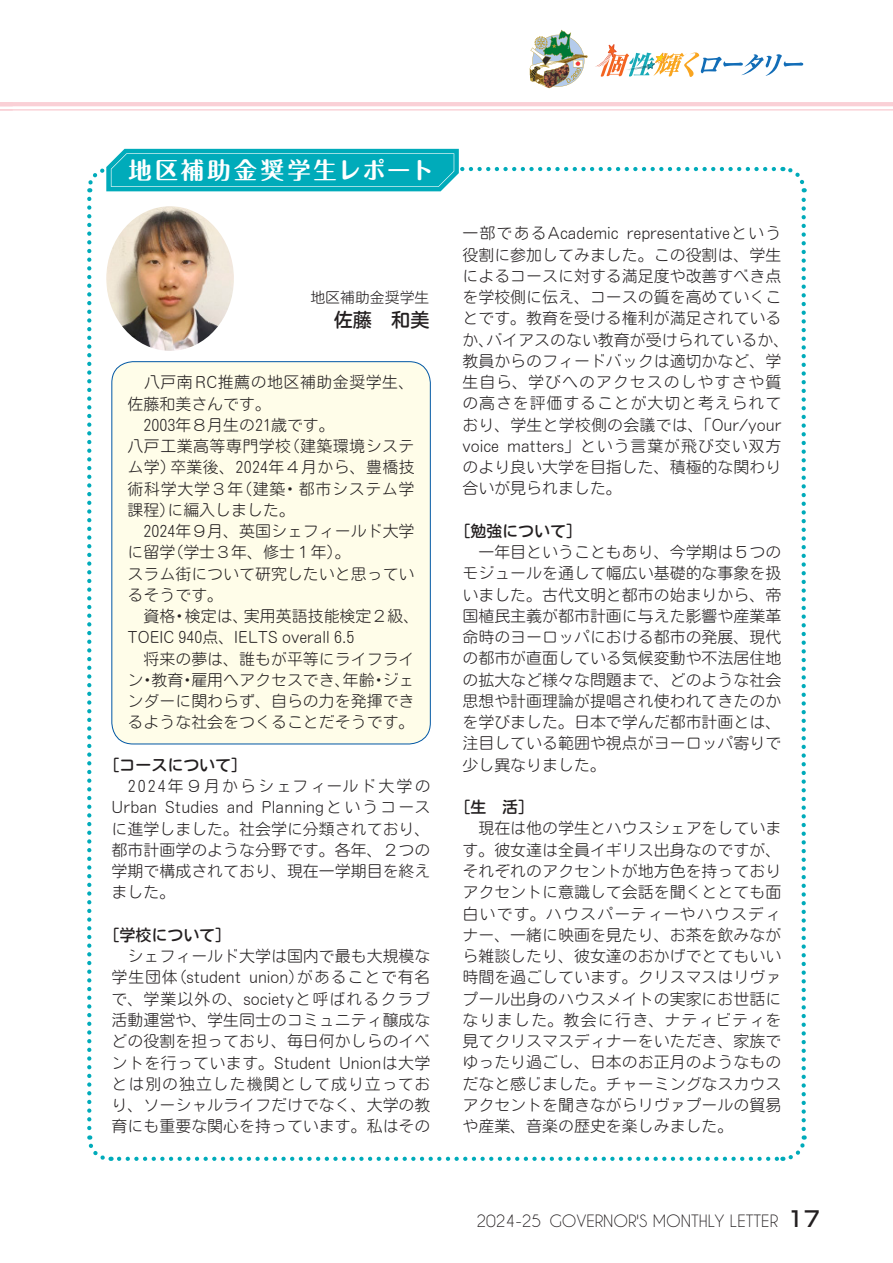
<style>
.page{position:relative;width:893px;height:1263px;background:#fff}
.page>*{position:absolute;margin:0;border:0;box-sizing:border-box;transform-origin:0 0}
.t1{font:700 23.4px "Maru Fo Pro";letter-spacing:.125em;color:#fff}
.t2{font:19.2px "Motoya Maru Pr 6 N W4";color:#231f20}
.t3{font:15.9px/21.3px "Motoya Maru Pr 6 N W2";color:#231f20;text-align:justify}
.t4{font:15.9px "Caviar Dreams";color:#231f20}
.t5{font:15.9px "Motoya Maru Pr 6 N W4";color:#231f20}
.t6{font:14.85px "Motoya Maru Pr 6 N W2";color:#231f20}
.s1{font-family:"Shin Go Pro";font-weight:500;font-size:21.3px}
</style>
<div class="page">
<div style="left:112px;top:362px;width:318px;height:382px;background:#fffde9;border-radius:21px"></div>
<svg style="left:87px;top:199px;width:25px;height:962px"></svg>
<svg style="left:119px;top:1135px;width:688px;height:26px"></svg>
<svg style="left:782px;top:166px;width:25px;height:963px"></svg>
<svg style="left:87px;top:149px;width:687px;height:43px"></svg>
<img style="left:106px;top:206px;width:128px;height:145px">
<hr style="left:0;top:102px;width:893px;height:4px;background:#fad0d6">
<hr style="left:0;top:109px;width:893px;height:2px;background:#fad0d6">
<svg style="left:595px;top:44px;width:209px;height:33px"></svg>
<img style="left:530px;top:30px;width:57px;height:58px">
<h1 class="t1" style="left:129px;top:151px;width:307px">地区補助金奨学生レポート</h1>
<p class="t6" style="left:310px;top:285px;width:121px">地区補助金奨学生</p>
<p class="t2" style="left:334px;top:304px;width:97px">佐藤　和美</p>
<p class="t3" style="left:128px;top:369px;width:293px;text-align:left">　八戸南RC推薦の地区補助金奨学生、佐藤和美さんです。<br>　2003年８月生の21歳です。<br>八戸工業高等専門学校（建築環境システム学）卒業後、2024年４月から、豊橋技術科学大学３年（建築・都市システム学課程）に編入しました。<br>　2024年９月、英国シェフィールド大学に留学（学士３年、修士１年）。<br>スラム街について研究したいと思っているそうです。<br>　資格・検定は、実用英語技能検定２級、<br>TOEIC 940点、IELTS overall 6.5<br>　将来の夢は、誰もが平等にライフライン・教育・雇用へアクセスでき、年齢・ジェンダーに関わらず、自らの力を発揮できるような社会をつくることだそうです。</p>
<p class="t5" style="left:104px;top:751px;width:145px">［コースについて］</p>
<p class="t3" style="left:112px;top:773px;width:320px">　2024年９月からシェフィールド大学のUrban Studies and Planningというコースに進学しました。社会学に分類されており、都市計画学のような分野です。各年、２つの学期で構成されており、現在一学期目を終えました。</p>
<p class="t5" style="left:104px;top:921px;width:129px">［学校について］</p>
<p class="t3" style="left:112px;top:943px;width:320px">　シェフィールド大学は国内で最も大規模な学生団体（student union）があることで有名で、学業以外の、societyと呼ばれるクラブ活動運営や、学生同士のコミュニティ醸成などの役割を担っており、毎日何かしらのイベントを行っています。Student Unionは大学とは別の独立した機関として成り立っており、ソーシャルライフだけでなく、大学の教育にも重要な関心を持っています。私はその</p>
<p class="t3" style="left:462px;top:220px;width:328px;text-align:left">一部であるAcademic representativeという役割に参加してみました。この役割は、学生によるコースに対する満足度や改善すべき点を学校側に伝え、コースの質を高めていくことです。教育を受ける権利が満足されているか、バイアスのない教育が受けられているか、教員からのフィードバックは適切かなど、学生自ら、学びへのアクセスのしやすさや質の高さを評価することが大切と考えられており、学生と学校側の会議では、「Our/your voice matters」という言葉が飛び交い双方のより良い大学を目指した、積極的な関わり合いが見られました。</p>
<p class="t5" style="left:454px;top:517px;width:129px">［勉強について］</p>
<p class="t3" style="left:462px;top:539px;width:320px">　一年目ということもあり、今学期は５つのモジュールを通して幅広い基礎的な事象を扱いました。古代文明と都市の始まりから、帝国植民主義が都市計画に与えた影響や産業革命時のヨーロッパにおける都市の発展、現代の都市が直面している気候変動や不法居住地の拡大など様々な問題まで、どのような社会思想や計画理論が提唱され使われてきたのかを学びました。日本で学んだ都市計画とは、注目している範囲や視点がヨーロッパ寄りで少し異なりました。</p>
<p class="t5" style="left:454px;top:793px;width:81px">［生　活］</p>
<p class="t3" style="left:462px;top:815px;width:320px">　現在は他の学生とハウスシェアをしています。彼女達は全員イギリス出身なのですが、それぞれのアクセントが地方色を持っておりアクセントに意識して会話を聞くととても面白いです。ハウスパーティーやハウスディナー、一緒に映画を見たり、お茶を飲みながら雑談したり、彼女達のおかげでとてもいい時間を過ごしています。クリスマスはリヴァプール出身のハウスメイトの実家にお世話になりました。教会に行き、ナティビティを見てクリスマスディナーをいただき、家族でゆったり過ごし、日本のお正月のようなものだなと感じました。チャーミングなスカウスアクセントを聞きながらリヴァプールの貿易や産業、音楽の歴史を楽しみました。</p>
<p class="t4" style="left:476px;top:1212px;width:345px">2024-25 GOVERNOR'S MONTHLY LETTER <span class="s1">17</span></p>
</div>
